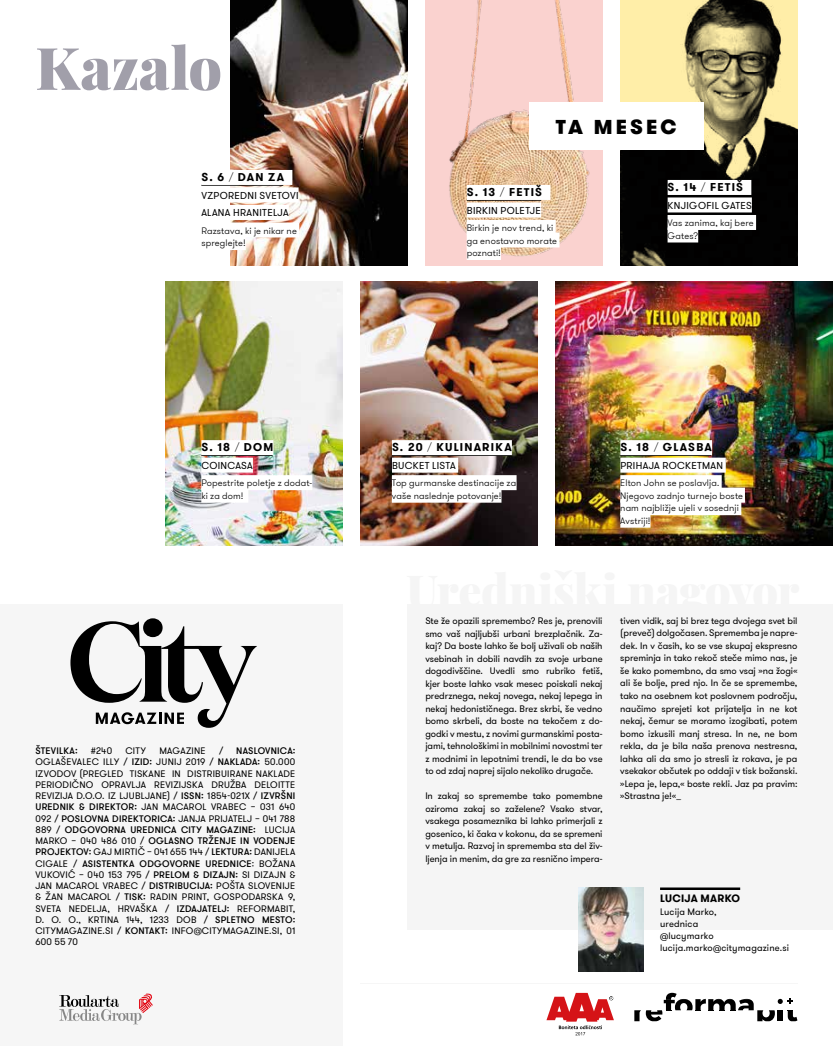
<style>
.page{position:relative;width:833px;height:1046px;background:#fff}
.page>*{position:absolute;margin:0;border:0;box-sizing:border-box;transform-origin:0 0}
.t1{font:900 58.62px "Playfair Display";letter-spacing:.005em;color:#a19faa}
.t2{font:900 20px "GT Walsheim Pro";letter-spacing:.155em;color:#000}
.t3{font:700 11.25px "GT Walsheim Pro";letter-spacing:.105em;color:#000}
.t4{font:700 10.62px "GT Walsheim Pro";letter-spacing:.025em;color:#000}
.t5{font:10px/17.5px "GT Walsheim Pro";letter-spacing:.03em;color:#000}
.t6{font:9.38px/12.5px "GT Walsheim Pro";color:#000;text-align:justify}
.t7{font:300 9.38px/12.5px "GT Walsheim Pro";letter-spacing:.01em;color:#000}
.t8{font:500 9.38px "GT Walsheim Pro";letter-spacing:.025em;color:#000}
.t9{font:9.38px "GT Walsheim Pro";letter-spacing:.02em;color:#000}
.s1{font-weight:100}
.s2{font-weight:500}
</style>
<div class="page">
<div style="left:0;top:604px;width:343px;height:441px;background:#f6f6f6"></div>
<svg style="left:634px;top:992px;width:163px;height:29px"></svg>
<svg style="left:59px;top:993px;width:94px;height:31px"></svg>
<svg style="left:546px;top:992px;width:68px;height:43px"></svg>
<svg style="left:70px;top:618px;width:187px;height:109px"></svg>
<img style="left:230px;top:0;width:177px;height:265px">
<img style="left:425px;top:0;width:177px;height:265px">
<img style="left:620px;top:0;width:177px;height:265px">
<hr style="left:360px;top:983px;width:437px;height:1px;background:#f6f6f6">
<div style="left:529px;top:103px;width:174px;height:47px;background:#fff"></div>
<img style="left:165px;top:282px;width:178px;height:263px">
<img style="left:360px;top:281px;width:177px;height:264px">
<img style="left:555px;top:281px;width:278px;height:264px">
<hr style="left:201px;top:185px;width:82px;height:1px;background:#000">
<div style="left:201px;top:170px;width:91px;height:15px;background:#fff"></div>
<div style="left:201px;top:187px;width:97px;height:15px;background:#fff"></div>
<div style="left:201px;top:205px;width:88px;height:15px;background:#fff"></div>
<div style="left:201px;top:222px;width:98px;height:15px;background:#fff"></div>
<div style="left:201px;top:235px;width:45px;height:15px;background:#fff"></div>
<hr style="left:467px;top:200px;width:74px;height:1px;background:#000">
<div style="left:467px;top:185px;width:83px;height:15px;background:#fff"></div>
<div style="left:467px;top:202px;width:74px;height:15px;background:#fff"></div>
<div style="left:467px;top:220px;width:88px;height:15px;background:#fff"></div>
<div style="left:467px;top:232px;width:92px;height:15px;background:#fff"></div>
<div style="left:467px;top:245px;width:34px;height:15px;background:#fff"></div>
<hr style="left:667px;top:195px;width:75px;height:1px;background:#000">
<div style="left:667px;top:180px;width:84px;height:15px;background:#fff"></div>
<div style="left:667px;top:197px;width:85px;height:15px;background:#fff"></div>
<div style="left:667px;top:215px;width:89px;height:15px;background:#fff"></div>
<div style="left:667px;top:227px;width:31px;height:15px;background:#fff"></div>
<hr style="left:201px;top:455px;width:71px;height:1px;background:#000">
<div style="left:201px;top:440px;width:72px;height:15px;background:#fff"></div>
<div style="left:201px;top:457px;width:52px;height:15px;background:#fff"></div>
<div style="left:201px;top:475px;width:111px;height:15px;background:#fff"></div>
<div style="left:201px;top:487px;width:47px;height:15px;background:#fff"></div>
<hr style="left:392px;top:455px;width:119px;height:1px;background:#000">
<div style="left:392px;top:440px;width:120px;height:15px;background:#fff"></div>
<div style="left:392px;top:457px;width:66px;height:15px;background:#fff"></div>
<div style="left:392px;top:475px;width:124px;height:15px;background:#fff"></div>
<div style="left:392px;top:487px;width:109px;height:15px;background:#fff"></div>
<hr style="left:620px;top:455px;width:91px;height:1px;background:#000">
<div style="left:620px;top:440px;width:92px;height:15px;background:#fff"></div>
<div style="left:620px;top:457px;width:105px;height:15px;background:#fff"></div>
<div style="left:620px;top:475px;width:101px;height:15px;background:#fff"></div>
<div style="left:620px;top:487px;width:125px;height:15px;background:#fff"></div>
<div style="left:620px;top:500px;width:121px;height:15px;background:#fff"></div>
<div style="left:620px;top:512px;width:30px;height:15px;background:#fff"></div>
<div style="left:407px;top:604px;width:426px;height:325px;background:#f5f5f5"></div>
<img style="left:579px;top:887px;width:65px;height:84px">
<hr style="left:660px;top:887px;width:80px;height:2px;background:#000">
<h1 class="t1" style="left:35px;top:22px;width:188px">Kazalo</h1>
<p class="t3" style="left:201px;top:170px;width:84px">S. 6 <span class="s1">/</span> DAN ZA</p>
<p class="t5" style="left:201px;top:187px;width:99px">VZPOREDNI SVETOVI<br>ALANA HRANITELJA</p>
<p class="t7" style="left:201px;top:224px;width:97px">Razstava, ki je nikar ne spreglejte!</p>
<p class="t3" style="left:201px;top:440px;width:73px">S. 18 <span class="s1">/</span> DOM</p>
<p class="t5" style="left:201px;top:457px;width:53px">COINCASA</p>
<p class="t7" style="left:201px;top:477px;width:112px">Popestrite poletje z dodat&shy;ki za dom!</p>
<p class="t8" style="left:35px;top:744px;width:44px">ŠTEVILKA:</p>
<p class="t6" style="left:91px;top:744px;width:23px">#240</p>
<p class="t6" style="left:125px;top:744px;width:22px">CITY</p>
<p class="t9" style="left:159px;top:744px;width:48px">MAGAZINE</p>
<p class="t6" style="left:219px;top:744px;width:6px">/</p>
<p class="t6" style="left:35px;top:745px;width:261px;line-height:11.2px;text-indent:201px"><span class="s2">NASLOVNICA:<br></span>OGLAŠEVALEC ILLY / <span class="s2">IZID:</span> JUNIJ 2019 / <span class="s2">NAKLADA:</span> 50.000<br>IZVODOV (PREGLED TISKANE IN DISTRIBUIRANE NAKLADE PERIODIČNO OPRAVLJA REVIZIJSKA DRUŽBA DELOITTE REVIZIJA D.O.O. IZ LJUBLJANE) / <span class="s2">ISSN:</span> 1854-021X / <span class="s2">IZVRŠNI UREDNIK &amp; DIREKTOR:</span> JAN MACAROL VRABEC – 031 640<br>092 / <span class="s2">POSLOVNA DIREKTORICA:</span> JANJA PRIJATELJ – 041 788<br>889 / <span class="s2">ODGOVORNA UREDNICA CITY MAGAZINE:</span> LUCIJA MARKO – 040 486 010 / <span class="s2">OGLASNO TRŽENJE IN VODENJE PROJEKTOV:</span> GAJ MIRTIČ – 041 655 144 / <span class="s2">LEKTURA:</span> DANIJELA CIGALE / <span class="s2">ASISTENTKA ODGOVORNE UREDNICE</span>: BOŽANA VUKOVIĆ – 040 153 795 / <span class="s2">PRELOM &amp; DIZAJN:</span> SI DIZAJN &amp; JAN MACAROL VRABEC / <span class="s2">DISTRIBUCIJA:</span> POŠTA SLOVENIJE &amp; ŽAN MACAROL / <span class="s2">TISK:</span> RADIN PRINT, GOSPODARSKA 9, SVETA NEDELJA, HRVAŠKA / <span class="s2">IZDAJATELJ:</span> REFORMABIT, D. O. O., KRTINA 144, 1233 DOB / <span class="s2">SPLETNO MESTO:<br></span>CITYMAGAZINE.SI / <span class="s2">KONTAKT:</span> INFO@CITYMAGAZINE.SI, 01<br>600 55 70</p>
<h2 class="t2" style="left:555px;top:113px;width:122px">TA MESEC</h2>
<p class="t3" style="left:467px;top:185px;width:77px">S. 13 <span class="s1">/</span> FETIŠ</p>
<p class="t5" style="left:467px;top:202px;width:76px">BIRKIN POLETJE</p>
<p class="t7" style="left:467px;top:222px;width:92px">Birkin je nov trend, ki ga enostavno morate poznati!</p>
<p class="t3" style="left:667px;top:180px;width:77px">S. 14 <span class="s1">/</span> FETIŠ</p>
<p class="t5" style="left:667px;top:197px;width:86px">KNJIGOFIL GATES</p>
<p class="t7" style="left:667px;top:217px;width:88px">Vas zanima, kaj bere<br>Gates?</p>
<p class="t3" style="left:392px;top:440px;width:121px">S. 20 <span class="s1">/</span> KULINARIKA</p>
<p class="t5" style="left:392px;top:457px;width:65px">BUCKET LISTA</p>
<p class="t7" style="left:392px;top:477px;width:126px">Top gurmanske destinacije za vaše naslednje potovanje!</p>
<p class="t3" style="left:620px;top:440px;width:93px">S. 18 <span class="s1">/</span> GLASBA</p>
<p class="t5" style="left:620px;top:457px;width:104px">PRIHAJA ROCKETMAN</p>
<p class="t7" style="left:620px;top:477px;width:124px">Elton John se poslavlja.<br>Njegovo zadnjo turnejo boste nam najbližje ujeli v sosednji<br>Avstriji!</p>
<p class="t6" style="left:425px;top:614px;width:179px">Ste že opazili spremembo? Res je, prenovili smo vaš najljubši urbani brezplačnik. Za&shy;kaj? Da boste lahko še bolj uživali ob naših vsebinah in dobili navdih za svoje urbane dogodivščine. Uvedli smo rubriko fetiš, kjer boste lahko vsak mesec poiskali nekaj predrznega, nekaj novega, nekaj lepega in nekaj hedonističnega. Brez skrbi, še vedno bomo skrbeli, da boste na tekočem z do&shy;godki v mestu, z novimi gurmanskimi posta&shy;jami, tehnološkimi in mobilnimi novostmi ter z modnimi in lepotnimi trendi, le da bo vse to od zdaj naprej sijalo nekoliko drugače.</p>
<p class="t6" style="left:425px;top:789px;width:179px">In zakaj so spremembe tako pomembne oziroma zakaj so zaželene? Vsako stvar, vsakega posameznika bi lahko primerjali z gosenico, ki čaka v kokonu, da se spremeni v metulja. Razvoj in sprememba sta del živ&shy;ljenja in menim, da gre za resnično impera-</p>
<p class="t6" style="left:620px;top:614px;width:179px">tiven vidik, saj bi brez tega dvojega svet bil (preveč) dolgočasen. Sprememba je napre&shy;dek. In v časih, ko se vse skupaj ekspresno spreminja in tako rekoč steče mimo nas, je še kako pomembno, da smo vsaj »na žogi« ali še bolje, pred njo. In če se spremembe, tako na osebnem kot poslovnem področju, naučimo sprejeti kot prijatelja in ne kot nekaj, čemur se moramo izogibati, potem bomo izkusili manj stresa. In ne, ne bom rekla, da je bila naša prenova nestresna, lahka ali da smo jo stresli iz rokava, je pa vsekakor občutek po oddaji v tisk božanski. »Lepa je, lepa,« boste rekli. Jaz pa pravim: »Strastna je!«_</p>
<p class="t4" style="left:660px;top:890px;width:82px">LUCIJA MARKO</p>
<p class="t6" style="left:660px;top:906px;width:130px;line-height:11.8px;text-align:left">Lucija Marko,<br>urednica<br>@lucymarko lucija.marko@citymagazine.si</p>
</div>
